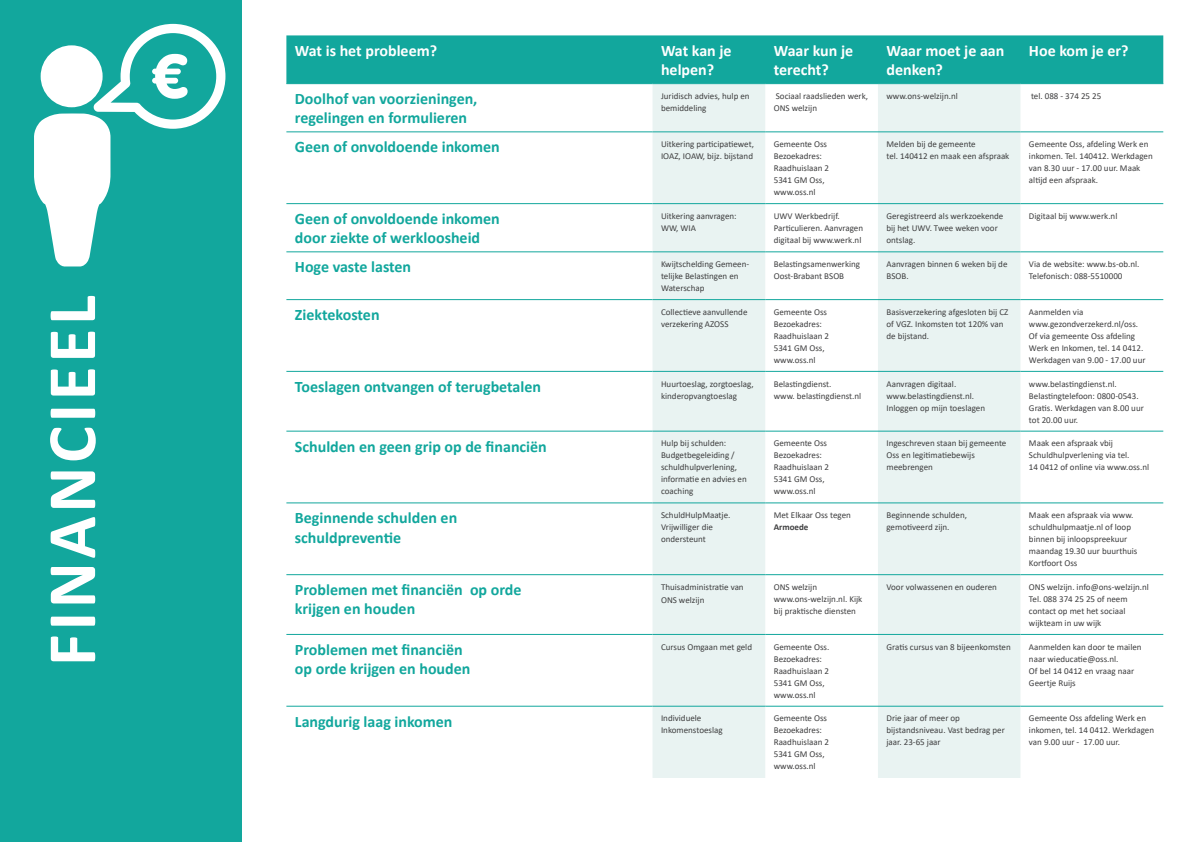
<style>
.page{position:relative;width:1191px;height:842px;background:#fff}
.page>*{position:absolute;margin:0;border:0;box-sizing:border-box;transform-origin:0 0}
.t1{font:700 70px "Calibri";letter-spacing:.05em;color:#fff}
.t2{font:700 16px/19.2px "Calibri";color:#12a79d}
.t3{font:700 16px/19.2px "Calibri";color:#fff}
.t4{font:9px/12px "Calibri";color:#3e3e3f}
.t5{font:700 9px "Calibri";color:#3e3e3f}
</style>
<div class="page">
<div style="left:0;top:0;width:241px;height:842px;background:#12a79d"></div>
<svg style="left:34px;top:24px;width:191px;height:242px"></svg>
<div style="left:286px;top:35px;width:877px;height:48px;background:#12a79d"></div>
<svg style="left:652px;top:84px;width:368px;height:694px;fill:#e9f3f2"></svg>
<hr style="left:286px;top:83px;width:366px;height:1px;background:#12a79d">
<hr style="left:652px;top:83px;width:113px;height:1px;background:#12a79d">
<hr style="left:765px;top:83px;width:113px;height:1px;background:#12a79d">
<hr style="left:878px;top:83px;width:142px;height:1px;background:#12a79d">
<hr style="left:1020px;top:83px;width:143px;height:1px;background:#12a79d">
<hr style="left:286px;top:131px;width:366px;height:1px;background:#12a79d">
<hr style="left:652px;top:131px;width:113px;height:1px;background:#12a79d">
<hr style="left:765px;top:131px;width:113px;height:1px;background:#12a79d">
<hr style="left:878px;top:131px;width:142px;height:1px;background:#12a79d">
<hr style="left:1020px;top:131px;width:143px;height:1px;background:#12a79d">
<hr style="left:286px;top:203px;width:366px;height:1px;background:#12a79d">
<hr style="left:652px;top:203px;width:113px;height:1px;background:#12a79d">
<hr style="left:765px;top:203px;width:113px;height:1px;background:#12a79d">
<hr style="left:878px;top:203px;width:142px;height:1px;background:#12a79d">
<hr style="left:1020px;top:203px;width:143px;height:1px;background:#12a79d">
<hr style="left:286px;top:251px;width:366px;height:1px;background:#12a79d">
<hr style="left:652px;top:251px;width:113px;height:1px;background:#12a79d">
<hr style="left:765px;top:251px;width:113px;height:1px;background:#12a79d">
<hr style="left:878px;top:251px;width:142px;height:1px;background:#12a79d">
<hr style="left:1020px;top:251px;width:143px;height:1px;background:#12a79d">
<hr style="left:286px;top:299px;width:366px;height:1px;background:#12a79d">
<hr style="left:652px;top:299px;width:113px;height:1px;background:#12a79d">
<hr style="left:765px;top:299px;width:113px;height:1px;background:#12a79d">
<hr style="left:878px;top:299px;width:142px;height:1px;background:#12a79d">
<hr style="left:1020px;top:299px;width:143px;height:1px;background:#12a79d">
<hr style="left:286px;top:371px;width:366px;height:1px;background:#12a79d">
<hr style="left:652px;top:371px;width:113px;height:1px;background:#12a79d">
<hr style="left:765px;top:371px;width:113px;height:1px;background:#12a79d">
<hr style="left:878px;top:371px;width:142px;height:1px;background:#12a79d">
<hr style="left:1020px;top:371px;width:143px;height:1px;background:#12a79d">
<hr style="left:286px;top:431px;width:366px;height:1px;background:#12a79d">
<hr style="left:652px;top:431px;width:113px;height:1px;background:#12a79d">
<hr style="left:765px;top:431px;width:113px;height:1px;background:#12a79d">
<hr style="left:878px;top:431px;width:142px;height:1px;background:#12a79d">
<hr style="left:1020px;top:431px;width:143px;height:1px;background:#12a79d">
<hr style="left:286px;top:502px;width:366px;height:1px;background:#12a79d">
<hr style="left:652px;top:502px;width:113px;height:1px;background:#12a79d">
<hr style="left:765px;top:502px;width:113px;height:1px;background:#12a79d">
<hr style="left:878px;top:502px;width:142px;height:1px;background:#12a79d">
<hr style="left:1020px;top:502px;width:143px;height:1px;background:#12a79d">
<hr style="left:286px;top:574px;width:366px;height:1px;background:#12a79d">
<hr style="left:652px;top:574px;width:113px;height:1px;background:#12a79d">
<hr style="left:765px;top:574px;width:113px;height:1px;background:#12a79d">
<hr style="left:878px;top:574px;width:142px;height:1px;background:#12a79d">
<hr style="left:1020px;top:574px;width:143px;height:1px;background:#12a79d">
<hr style="left:286px;top:634px;width:366px;height:1px;background:#12a79d">
<hr style="left:652px;top:634px;width:113px;height:1px;background:#12a79d">
<hr style="left:765px;top:634px;width:113px;height:1px;background:#12a79d">
<hr style="left:878px;top:634px;width:142px;height:1px;background:#12a79d">
<hr style="left:1020px;top:634px;width:143px;height:1px;background:#12a79d">
<hr style="left:286px;top:706px;width:366px;height:1px;background:#12a79d">
<hr style="left:652px;top:706px;width:113px;height:1px;background:#12a79d">
<hr style="left:765px;top:706px;width:113px;height:1px;background:#12a79d">
<hr style="left:878px;top:706px;width:142px;height:1px;background:#12a79d">
<hr style="left:1020px;top:706px;width:143px;height:1px;background:#12a79d">
<h1 class="t1" style="left:22px;top:666px;width:372px;rotate:-90deg">FINANCIEEL</h1>
<h2 class="t3" style="left:295px;top:41px;width:144px">Wat is het probleem?</h2>
<h2 class="t3" style="left:661px;top:41px;width:72px">Wat kan je helpen?</h2>
<h2 class="t3" style="left:773px;top:41px;width:81px">Waar kun je terecht?</h2>
<h2 class="t3" style="left:886px;top:41px;width:119px">Waar moet je aan denken?</h2>
<h2 class="t3" style="left:1029px;top:41px;width:101px">Hoe kom je er?</h2>
<h2 class="t2" style="left:295px;top:89px;width:184px">Doolhof van voorzieningen, regelingen en formulieren</h2>
<p class="t4" style="left:661px;top:90px;width:90px">Juridisch advies, hulp en bemiddeling</p>
<p class="t4" style="left:773px;top:90px;width:96px">Sociaal raadslieden werk,<br>ONS welzijn</p>
<p class="t4" style="left:886px;top:90px;width:73px">www.ons-welzijn.nl</p>
<p class="t4" style="left:1031px;top:90px;width:72px">tel. 088 - 374 25 25</p>
<h2 class="t2" style="left:295px;top:137px;width:206px">Geen of onvoldoende inkomen</h2>
<p class="t4" style="left:661px;top:138px;width:94px">Uitkering participatiewet,<br>IOAZ, IOAW, bijz. bijstand</p>
<p class="t4" style="left:773px;top:138px;width:57px">Gemeente Oss<br>Bezoekadres:<br>Raadhuislaan 2<br>5341 GM Oss, www.oss.nl</p>
<p class="t4" style="left:886px;top:138px;width:124px">Melden bij de gemeente<br>tel. 140412 en maak een afspraak</p>
<p class="t4" style="left:1029px;top:138px;width:125px">Gemeente Oss, afdeling Werk en inkomen. Tel. 140412. Werkdagen van 8.30 uur - 17.00 uur. Maak altijd een afspraak.</p>
<h2 class="t2" style="left:295px;top:209px;width:206px">Geen of onvoldoende inkomen door ziekte of werkloosheid</h2>
<p class="t4" style="left:661px;top:210px;width:77px">Uitkering aanvragen:<br>WW, WIA</p>
<p class="t4" style="left:773px;top:210px;width:91px">UWV Werkbedrijf.<br>Particulieren. Aanvragen digitaal bij www.werk.nl</p>
<p class="t4" style="left:886px;top:210px;width:118px">Geregistreerd als werkzoekende bij het UWV. Twee weken voor ontslag.</p>
<p class="t4" style="left:1029px;top:210px;width:90px">Digitaal bij www.werk.nl</p>
<h2 class="t2" style="left:295px;top:257px;width:118px">Hoge vaste lasten</h2>
<p class="t4" style="left:661px;top:258px;width:90px">Kwijtschelding Gemeen&shy;telijke Belastingen en<br>Waterschap</p>
<p class="t4" style="left:773px;top:258px;width:88px">Belastingsamenwerking<br>Oost-Brabant BSOB</p>
<p class="t4" style="left:886px;top:258px;width:122px">Aanvragen binnen 6 weken bij de<br>BSOB.</p>
<p class="t4" style="left:1029px;top:258px;width:112px">Via de website: www.bs-ob.nl.<br>Telefonisch: 088-5510000</p>
<h2 class="t2" style="left:295px;top:305px;width:86px">Ziektekosten</h2>
<p class="t4" style="left:661px;top:306px;width:88px">Collectieve aanvullende verzekering AZOSS</p>
<p class="t4" style="left:773px;top:306px;width:57px">Gemeente Oss<br>Bezoekadres:<br>Raadhuislaan 2<br>5341 GM Oss, www.oss.nl</p>
<p class="t4" style="left:886px;top:306px;width:123px">Basisverzekering afgesloten bij CZ of VGZ. Inkomsten tot 120% van de bijstand.</p>
<p class="t4" style="left:1029px;top:306px;width:118px">Aanmelden via www.gezondverzekerd.nl/oss.<br>Of via gemeente Oss afdeling<br>Werk en Inkomen, tel. 14 0412.<br>Werkdagen van 9.00 - 17.00 uur</p>
<h2 class="t2" style="left:295px;top:377px;width:248px">Toeslagen ontvangen of terugbetalen</h2>
<p class="t4" style="left:661px;top:377px;width:94px">Huurtoeslag, zorgtoeslag, kinderopvangtoeslag</p>
<p class="t4" style="left:773px;top:377px;width:89px">Belastingdienst.<br>www. belastingdienst.nl</p>
<p class="t4" style="left:886px;top:377px;width:100px">Aanvragen digitaal. www.belastingdienst.nl.<br>Inloggen op mijn toeslagen</p>
<p class="t4" style="left:1029px;top:377px;width:116px">www.belastingdienst.nl.<br>Belastingtelefoon: 0800-0543.<br>Gratis. Werkdagen van 8.00 uur tot 20.00 uur.</p>
<h2 class="t2" style="left:295px;top:436px;width:253px">Schulden en geen grip op de financiën</h2>
<p class="t4" style="left:661px;top:437px;width:87px">Hulp bij schulden:<br>Budgetbegeleiding / schuldhulpverlening, informatie en advies en coaching</p>
<p class="t4" style="left:773px;top:437px;width:57px">Gemeente Oss<br>Bezoekadres:<br>Raadhuislaan 2<br>5341 GM Oss, www.oss.nl</p>
<p class="t4" style="left:886px;top:437px;width:121px">Ingeschreven staan bij gemeente<br>Oss en legitimatiebewijs meebrengen</p>
<p class="t4" style="left:1029px;top:437px;width:122px">Maak een afspraak vbij<br>Schuldhulpverlening via tel.<br>14 0412 of online via www.oss.nl</p>
<h2 class="t2" style="left:295px;top:508px;width:164px">Beginnende schulden en schuldpreventie</h2>
<p class="t4" style="left:661px;top:509px;width:71px">SchuldHulpMaatje.<br>Vrijwilliger die ondersteunt</p>
<p class="t4" style="left:773px;top:509px;width:79px">Met Elkaar Oss tegen</p>
<p class="t4" style="left:886px;top:509px;width:82px">Beginnende schulden, gemotiveerd zijn.</p>
<p class="t4" style="left:1029px;top:509px;width:110px">Maak een afspraak via www. schuldhulpmaatje.nl of loop binnen bij inloopspreekuur maandag 19.30 uur buurthuis<br>Kortfoort Oss</p>
<p class="t5" style="left:773px;top:521px;width:36px">Armoede</p>
<h2 class="t2" style="left:295px;top:580px;width:228px">Problemen met financiën op orde krijgen en houden</h2>
<p class="t4" style="left:661px;top:580px;width:84px;line-height:13.2px">Thuisadministratie van<br>ONS welzijn</p>
<p class="t4" style="left:773px;top:581px;width:90px">ONS welzijn www.ons-welzijn.nl. Kijk bij praktische diensten</p>
<p class="t4" style="left:886px;top:581px;width:112px">Voor volwassenen en ouderen</p>
<p class="t4" style="left:1029px;top:581px;width:121px">ONS welzijn. info@ons-welzijn.nl<br>Tel. 088 374 25 25 of neem contact op met het sociaal wijkteam in uw wijk</p>
<h2 class="t2" style="left:295px;top:640px;width:177px">Problemen met financiën op orde krijgen en houden</h2>
<p class="t4" style="left:661px;top:640px;width:93px">Cursus Omgaan met geld</p>
<p class="t4" style="left:773px;top:640px;width:57px">Gemeente Oss.<br>Bezoekadres:<br>Raadhuislaan 2<br>5341 GM Oss, www.oss.nl</p>
<p class="t4" style="left:886px;top:640px;width:126px">Gratis cursus van 8 bijeenkomsten</p>
<p class="t4" style="left:1029px;top:640px;width:114px">Aanmelden kan door te mailen naar wieducatie@oss.nl.<br>Of bel 14 0412 en vraag naar<br>Geertje Ruijs</p>
<h2 class="t2" style="left:295px;top:712px;width:159px">Langdurig laag inkomen</h2>
<p class="t4" style="left:661px;top:712px;width:63px">Individuele<br>Inkomenstoeslag</p>
<p class="t4" style="left:773px;top:712px;width:57px">Gemeente Oss<br>Bezoekadres:<br>Raadhuislaan 2<br>5341 GM Oss, www.oss.nl</p>
<p class="t4" style="left:886px;top:712px;width:120px">Drie jaar of meer op bijstandsniveau. Vast bedrag per jaar. 23-65 jaar</p>
<p class="t4" style="left:1029px;top:712px;width:127px">Gemeente Oss afdeling Werk en inkomen, tel. 14 0412. Werkdagen van 9.00 uur - 17.00 uur.</p>
</div>
